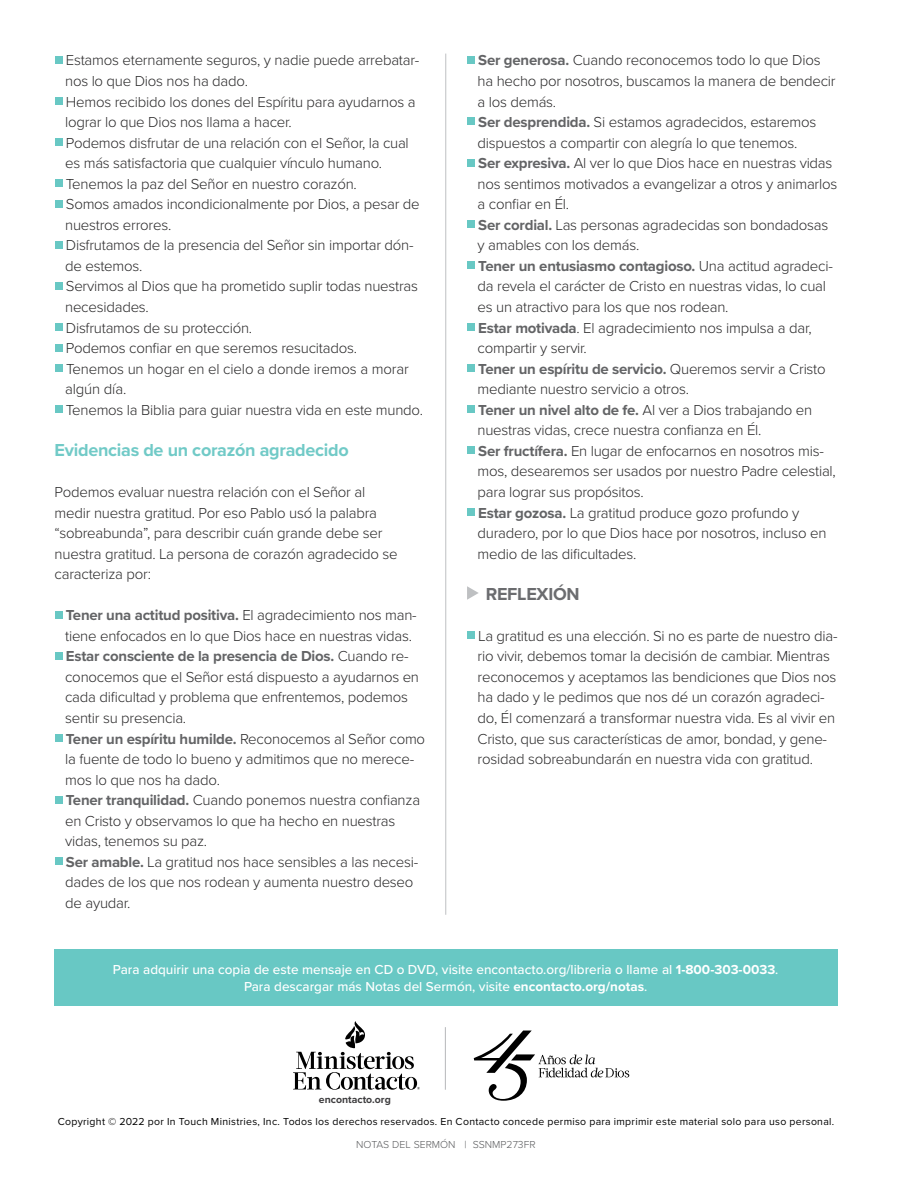
<style>
.page{position:relative;width:918px;height:1188px;background:#fff}
.page>*{position:absolute;margin:0;border:0;box-sizing:border-box;transform-origin:0 0}
.t1{font:700 18px "Proxima Nova";letter-spacing:-.015em;color:#71cac7}
.t2{font:700 18px "Proxima Nova";letter-spacing:-.015em;color:#6b6c6f}
.t3{font:300 15px/20.5px "Proxima Nova";letter-spacing:-.015em;color:#292829}
.t4{font:500 13.5px/16.5px "Proxima Nova";color:#fff;text-align:center}
.t5{font:10.5px "Proxima Nova";letter-spacing:.025em;color:#000}
.t6{font:300 10.5px "Proxima Nova";color:#58595b}
.t7{font:700 10.5px "Proxima Nova";color:#3d3c3e}
.s1{font-weight:700;color:#636466}
.s2{font-weight:700}
</style>
<div class="page">
<div style="left:54px;top:950px;width:783px;height:56px;background:#68c8c4"></div>
<div style="left:55px;top:56px;width:7px;height:8px;background:#68c8c4"></div>
<div style="left:55px;top:97px;width:7px;height:8px;background:#68c8c4"></div>
<div style="left:55px;top:138px;width:7px;height:8px;background:#68c8c4"></div>
<div style="left:55px;top:179px;width:7px;height:8px;background:#68c8c4"></div>
<div style="left:55px;top:200px;width:7px;height:8px;background:#68c8c4"></div>
<div style="left:55px;top:241px;width:7px;height:8px;background:#68c8c4"></div>
<div style="left:55px;top:282px;width:7px;height:8px;background:#68c8c4"></div>
<div style="left:55px;top:323px;width:7px;height:8px;background:#68c8c4"></div>
<div style="left:55px;top:344px;width:7px;height:7px;background:#68c8c4"></div>
<div style="left:55px;top:364px;width:7px;height:8px;background:#68c8c4"></div>
<div style="left:55px;top:405px;width:7px;height:8px;background:#68c8c4"></div>
<div style="left:55px;top:611px;width:7px;height:8px;background:#68c8c4"></div>
<div style="left:55px;top:652px;width:7px;height:8px;background:#68c8c4"></div>
<div style="left:55px;top:734px;width:7px;height:8px;background:#68c8c4"></div>
<div style="left:55px;top:796px;width:7px;height:8px;background:#68c8c4"></div>
<div style="left:55px;top:857px;width:7px;height:8px;background:#68c8c4"></div>
<div style="left:467px;top:56px;width:8px;height:8px;background:#68c8c4"></div>
<div style="left:467px;top:118px;width:8px;height:7px;background:#68c8c4"></div>
<div style="left:467px;top:159px;width:8px;height:7px;background:#68c8c4"></div>
<div style="left:467px;top:220px;width:8px;height:8px;background:#68c8c4"></div>
<div style="left:467px;top:261px;width:8px;height:8px;background:#68c8c4"></div>
<div style="left:467px;top:323px;width:8px;height:8px;background:#68c8c4"></div>
<div style="left:467px;top:364px;width:8px;height:8px;background:#68c8c4"></div>
<div style="left:467px;top:405px;width:8px;height:8px;background:#68c8c4"></div>
<div style="left:467px;top:446px;width:8px;height:8px;background:#68c8c4"></div>
<div style="left:467px;top:508px;width:8px;height:8px;background:#68c8c4"></div>
<svg style="left:467px;top:586px;width:12px;height:14px"></svg>
<div style="left:467px;top:631px;width:8px;height:8px;background:#68c8c4"></div>
<hr style="left:445px;top:54px;width:1px;height:861px;background:#bec0c2">
<svg style="left:293px;top:1021px;width:127px;height:69px"></svg>
<hr style="left:445px;top:1027px;width:1px;height:63px;background:#bec0c2">
<svg style="left:474px;top:1031px;width:155px;height:70px"></svg>
<p class="t3" style="left:65px;top:49px;width:359px">Estamos eternamente seguros, y nadie puede arrebatar&shy;nos lo que Dios nos ha dado.<br>Hemos recibido los dones del Espíritu para ayudarnos a lograr lo que Dios nos llama a hacer.<br>Podemos disfrutar de una relación con el Señor, la cual es más satisfactoria que cualquier vínculo humano.<br>Tenemos la paz del Señor en nuestro corazón.<br>Somos amados incondicionalmente por Dios, a pesar de nuestros errores.<br>Disfrutamos de la presencia del Señor sin importar dón&shy;de estemos.<br>Servimos al Dios que ha prometido suplir todas nuestras necesidades.<br>Disfrutamos de su protección.<br>Podemos confiar en que seremos resucitados.<br>Tenemos un hogar en el cielo a donde iremos a morar algún día.<br>Tenemos la Biblia para guiar nuestra vida en este mundo.</p>
<p class="t1" style="left:55px;top:436px;width:296px">Evidencias de un corazón agradecido</p>
<p class="t3" style="left:55px;top:481px;width:345px">Podemos evaluar nuestra relación con el Señor al medir nuestra gratitud. Por eso Pablo usó la palabra “sobreabunda”, para describir cuán grande debe ser nuestra gratitud. La persona de corazón agradecido se caracteriza por:</p>
<p class="t3" style="left:65px;top:604px;width:362px"><span class="s1">Tener una actitud positiva.</span> El agradecimiento nos man&shy;tiene enfocados en lo que Dios hace en nuestras vidas.<br><span class="s1">Estar consciente de la presencia de Dios.</span> Cuando re&shy;conocemos que el Señor está dispuesto a ayudarnos en cada dificultad y problema que enfrentemos, podemos sentir su presencia.<br><span class="s1">Tener un espíritu humilde.</span> Reconocemos al Señor como la fuente de todo lo bueno y admitimos que no merece&shy;mos lo que nos ha dado.<br><span class="s1">Tener tranquilidad.</span> Cuando ponemos nuestra confianza en Cristo y observamos lo que ha hecho en nuestras vidas, tenemos su paz.<br><span class="s1">Ser amable.</span> La gratitud nos hace sensibles a las necesi&shy;dades de los que nos rodean y aumenta nuestro deseo de ayudar.</p>
<p class="t3" style="left:478px;top:49px;width:361px"><span class="s1">Ser generosa.</span> Cuando reconocemos todo lo que Dios ha hecho por nosotros, buscamos la manera de bendecir a los demás.<br><span class="s1">Ser desprendida.</span> Si estamos agradecidos, estaremos dispuestos a compartir con alegría lo que tenemos.<br><span class="s1">Ser expresiva.</span> Al ver lo que Dios hace en nuestras vidas nos sentimos motivados a evangelizar a otros y animarlos a confiar en Él.<br><span class="s1">Ser cordial.</span> Las personas agradecidas son bondadosas y amables con los demás.<br><span class="s1">Tener un entusiasmo contagioso.</span> Una actitud agradeci&shy;da revela el carácter de Cristo en nuestras vidas, lo cual es un atractivo para los que nos rodean.<br><span class="s1">Estar motivada</span>. El agradecimiento nos impulsa a dar, compartir y servir.<br><span class="s1">Tener un espíritu de servicio.</span> Queremos servir a Cristo mediante nuestro servicio a otros.<br><span class="s1">Tener un nivel alto de fe.</span> Al ver a Dios trabajando en nuestras vidas, crece nuestra confianza en Él.<br><span class="s1">Ser fructífera.</span> En lugar de enfocarnos en nosotros mis&shy;mos, desearemos ser usados por nuestro Padre celestial, para lograr sus propósitos.<br><span class="s1">Estar gozosa.</span> La gratitud produce gozo profundo y duradero, por lo que Dios hace por nosotros, incluso en medio de las dificultades.</p>
<p class="t2" style="left:486px;top:580px;width:95px">REFLEXIÓN</p>
<p class="t3" style="left:478px;top:625px;width:362px">La gratitud es una elección. Si no es parte de nuestro dia&shy;rio vivir, debemos tomar la decisión de cambiar. Mientras reconocemos y aceptamos las bendiciones que Dios nos ha dado y le pedimos que nos dé un corazón agradeci&shy;do, Él comenzará a transformar nuestra vida. Es al vivir en Cristo, que sus características de amor, bondad, y gene&shy;rosidad sobreabundarán en nuestra vida con gratitud.</p>
<p class="t4" style="left:113px;top:961px;width:667px">Para adquirir una copia de este mensaje en CD o DVD, visite encontacto.org/libreria o llame al <span class="s2">1-800-303-0033</span>.<br>Para descargar más Notas del Sermón, visite <span class="s2">encontacto.org/notas</span>.</p>
<p class="t7" style="left:319px;top:1092px;width:73px">encontacto.org</p>
<p class="t5" style="left:58px;top:1114px;width:778px">Copyright © 2022 por In Touch Ministries, Inc. Todos los derechos reservados. En Contacto concede permiso para imprimir este material solo para uso personal.</p>
<p class="t6" style="left:356px;top:1136px;width:181px">NOTAS DEL SERMÓN | SSNMP273FR</p>
</div>
